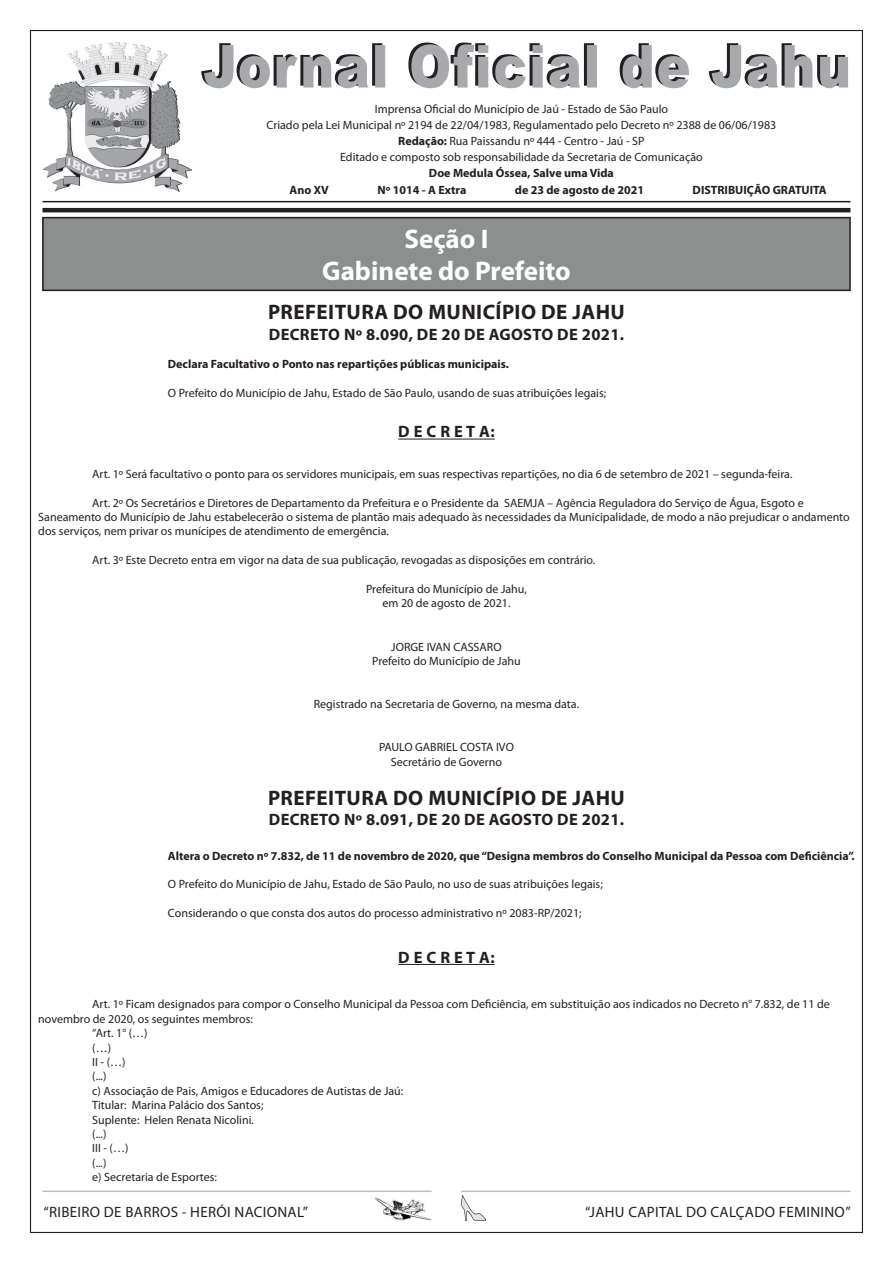
<style>
.page{position:relative;width:893px;height:1263px;background:#fff}
.page>*{position:absolute;margin:0;border:0;box-sizing:border-box;transform-origin:0 0}
.t1{font:700 27px "Myriad Pro";color:#fff}
.t2{font:700 21px "Myriad Pro";letter-spacing:.02em;color:#231f20}
.t3{font:700 16.5px "Myriad Pro";letter-spacing:.02em;color:#231f20}
.t4{font:15px "Myriad Pro";letter-spacing:.02em;color:#231f20}
.t5{font:12px/14.4px "Myriad Pro";color:#231f20}
.t6{font:700 12px "Myriad Pro";color:#231f20}
.s1{font-weight:700}
</style>
<div class="page">
<hr style="left:461px;top:1190px;width:389px;height:2px;background:#bcbdc0">
<hr style="left:43px;top:1190px;width:389px;height:2px;background:#bcbdc0">
<img style="left:43px;top:44px;width:149px;height:148px">
<svg style="left:97px;top:43px;width:751px;height:45px"></svg>
<hr style="left:43px;top:201px;width:807px;height:1px;background:#231f20">
<hr style="left:43px;top:208px;width:807px;height:4px;background:#231f20">
<div style="left:43px;top:218px;width:807px;height:72px;background:#8d8f8f"></div>
<div style="left:42px;top:217px;width:809px;height:74px;border:2px solid #231f20"></div>
<hr style="left:398px;top:439px;width:97px;height:1px;background:#231f20">
<hr style="left:398px;top:964px;width:97px;height:1px;background:#231f20">
<p class="t5" style="left:375px;top:101px;width:295px">Imprensa Oficial do Município de Jaú - Estado de São Paulo</p>
<p class="t5" style="left:266px;top:117px;width:511px">Criado pela Lei Municipal nº 2194 de 22/04/1983, Regulamentado pelo Decreto nº 2388 de 06/06/1983</p>
<p class="t5" style="left:398px;top:133px;width:248px"><span class="s1">Redação:</span> Rua Paissandu nº 444 - Centro - Jaú - SP</p>
<p class="t5" style="left:340px;top:149px;width:364px">Editado e composto sob responsabilidade da Secretaria de Comunicação</p>
<p class="t6" style="left:429px;top:165px;width:186px">Doe Medula Óssea, Salve uma Vida</p>
<p class="t6" style="left:290px;top:182px;width:41px">Ano XV</p>
<p class="t6" style="left:377px;top:182px;width:90px">Nº 1014 - A Extra</p>
<p class="t6" style="left:515px;top:182px;width:131px">de 23 de agosto de 2021</p>
<p class="t6" style="left:693px;top:182px;width:136px">DISTRIBUIÇÃO GRATUITA</p>
<p class="t1" style="left:404px;top:221px;width:86px">Seção I</p>
<p class="t1" style="left:322px;top:253px;width:250px">Gabinete do Prefeito</p>
<p class="t2" style="left:268px;top:299px;width:358px">PREFEITURA DO MUNICÍPIO DE JAHU</p>
<p class="t3" style="left:269px;top:323px;width:357px">DECRETO Nº 8.090, DE 20 DE AGOSTO DE 2021.</p>
<p class="t6" style="left:168px;top:356px;width:343px">Declara Facultativo o Ponto nas repartições públicas municipais.</p>
<p class="t5" style="left:168px;top:385px;width:440px">O Prefeito do Município de Jahu, Estado de São Paulo, usando de suas atribuições legais;</p>
<p class="t3" style="left:398px;top:421px;width:98px">D E C R E T A:</p>
<p class="t5" style="left:92px;top:466px;width:702px">Art. 1º Será facultativo o ponto para os servidores municipais, em suas respectivas repartições, no dia 6 de setembro de 2021 – segunda-feira.</p>
<p class="t5" style="left:38px;top:495px;width:813px;text-indent:54px">Art. 2º Os Secretários e Diretores de Departamento da Prefeitura e o Presidente da SAEMJA – Agência Reguladora do Serviço de Água, Esgoto e<br>Saneamento do Município de Jahu estabelecerão o sistema de plantão mais adequado às necessidades da Municipalidade, de modo a não prejudicar o andamento dos serviços, nem privar os munícipes de atendimento de emergência.</p>
<p class="t5" style="left:92px;top:553px;width:505px">Art. 3º Este Decreto entra em vigor na data de sua publicação, revogadas as disposições em contrário.</p>
<p class="t5" style="left:366px;top:582px;width:162px">Prefeitura do Município de Jahu,</p>
<p class="t5" style="left:382px;top:596px;width:130px">em 20 de agosto de 2021.</p>
<p class="t5" style="left:391px;top:639px;width:112px">JORGE IVAN CASSARO</p>
<p class="t5" style="left:372px;top:654px;width:150px">Prefeito do Município de Jahu</p>
<p class="t5" style="left:314px;top:697px;width:267px">Registrado na Secretaria de Governo, na mesma data.</p>
<p class="t5" style="left:379px;top:740px;width:136px">PAULO GABRIEL COSTA IVO</p>
<p class="t5" style="left:391px;top:754px;width:113px">Secretário de Governo</p>
<p class="t2" style="left:268px;top:784px;width:358px">PREFEITURA DO MUNICÍPIO DE JAHU</p>
<p class="t3" style="left:269px;top:809px;width:357px">DECRETO Nº 8.091, DE 20 DE AGOSTO DE 2021.</p>
<p class="t6" style="left:168px;top:848px;width:688px">Altera o Decreto nº 7.832, de 11 de novembro de 2020, que “Designa membros do Conselho Municipal da Pessoa com Deficiência”.</p>
<p class="t5" style="left:168px;top:877px;width:436px">O Prefeito do Município de Jahu, Estado de São Paulo, no uso de suas atribuições legais;</p>
<p class="t5" style="left:168px;top:906px;width:415px">Considerando o que consta dos autos do processo administrativo nº 2083-RP/2021;</p>
<p class="t3" style="left:398px;top:946px;width:98px">D E C R E T A:</p>
<p class="t5" style="left:38px;top:997px;width:793px;text-indent:54px">Art. 1º Ficam designados para compor o Conselho Municipal da Pessoa com Deficiência, em substituição aos indicados no Decreto n° 7.832, de 11 de novembro de 2020, os seguintes membros:</p>
<p class="t5" style="left:92px;top:1026px;width:57px">“Art. 1° (…)</p>
<p class="t5" style="left:92px;top:1040px;width:20px">(…)</p>
<p class="t5" style="left:92px;top:1054px;width:35px">II - (…)</p>
<p class="t5" style="left:92px;top:1069px;width:16px">(...)</p>
<p class="t5" style="left:92px;top:1083px;width:313px">c) Associação de Pais, Amigos e Educadores de Autistas de Jaú:</p>
<p class="t5" style="left:92px;top:1098px;width:173px">Titular: Marina Palácio dos Santos;</p>
<p class="t5" style="left:92px;top:1112px;width:163px">Suplente: Helen Renata Nicolini.</p>
<p class="t5" style="left:92px;top:1126px;width:16px">(...)</p>
<p class="t5" style="left:92px;top:1141px;width:38px">III - (…)</p>
<p class="t5" style="left:92px;top:1155px;width:16px">(...)</p>
<p class="t5" style="left:92px;top:1170px;width:126px">e) Secretaria de Esportes:</p>
<p class="t4" style="left:44px;top:1202px;width:266px">“RIBEIRO DE BARROS - HERÓI NACIONAL”</p>
<p class="t4" style="left:585px;top:1202px;width:267px">“JAHU CAPITAL DO CALÇADO FEMININO”</p>
</div>
